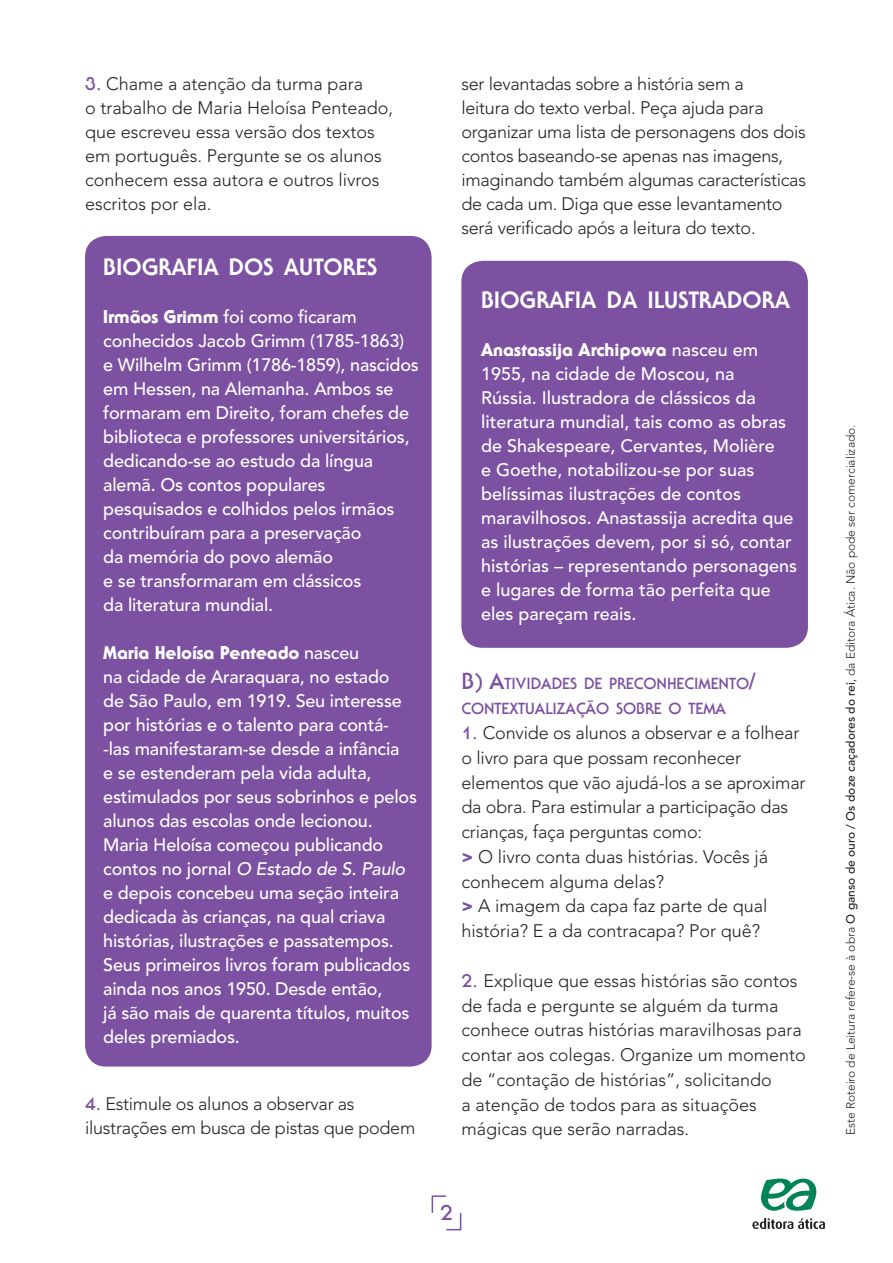
<style>
.page{position:relative;width:893px;height:1263px;background:#fff}
.page>*{position:absolute;margin:0;border:0;box-sizing:border-box;transform-origin:0 0}
.t1{font:800 23.1px "Serif Gothic";color:#fff}
.t2{font:700 21px "Serif Gothic";color:#7c51a1}
.t3{font:500 18px/24px "Avenir";letter-spacing:-.01em;color:#fff}
.t4{font:300 18px/24px "Avenir";color:#231f20}
.t5{font:700 15.75px/24.8px "Serif Gothic";color:#7c51a1}
.t6{font:300 12px "Avenir";color:#231f20}
.s1{font-family:"Serif Gothic";font-weight:700;color:#7c51a1}
.s2{font-family:"Serif Gothic";font-weight:800}
.s3{font-style:italic}
.s4{font-size:22.5px}
.s5{font-weight:900;color:#7c51a1}
.s6{font-weight:500}
</style>
<div class="page">
<svg style="left:431px;top:1195px;width:31px;height:36px"></svg>
<div style="left:85px;top:236px;width:347px;height:830px;background:#7c51a1;border-radius:21px"></div>
<div style="left:461px;top:261px;width:347px;height:387px;background:#7c51a1;border-radius:21px"></div>
<svg style="left:761px;top:1178px;width:56px;height:33px"></svg>
<svg style="left:752px;top:1218px;width:73px;height:11px"></svg>
<p class="t4" style="left:85px;top:72px;width:310px"><span class="s1">3.</span> Chame a atenção da turma para<br>o trabalho de Maria Heloísa Penteado, que escreveu essa versão dos textos em português. Pergunte se os alunos conhecem essa autora e outros livros escritos por ela.</p>
<p class="t4" style="left:461px;top:72px;width:346px">ser levantadas sobre a história sem a<br>leitura do texto verbal. Peça ajuda para organizar uma lista de personagens dos dois contos baseando-se apenas nas imagens, imaginando também algumas características de cada um. Diga que esse levantamento será verificado após a leitura do texto.</p>
<p class="t1" style="left:103px;top:253px;width:276px">BIOGRAFIA DOS AUTORES</p>
<p class="t3" style="left:103px;top:305px;width:317px"><span class="s2">Irmãos Grimm</span> foi como ficaram conhecidos Jacob Grimm (1785-1863)<br>e Wilhelm Grimm (1786-1859), nascidos em Hessen, na Alemanha. Ambos se formaram em Direito, foram chefes de biblioteca e professores universitários, dedicando-se ao estudo da língua alemã. Os contos populares pesquisados e colhidos pelos irmãos contribuíram para a preservação<br>da memória do povo alemão<br>e se transformaram em clássicos<br>da literatura mundial.</p>
<p class="t3" style="left:103px;top:641px;width:315px"><span class="s2">Maria Heloísa Penteado</span> nasceu<br>na cidade de Araraquara, no estado<br>de São Paulo, em 1919. Seu interesse por histórias e o talento para contá--las manifestaram-se desde a infância<br>e se estenderam pela vida adulta, estimulados por seus sobrinhos e pelos alunos das escolas onde lecionou.<br>Maria Heloísa começou publicando contos no jornal <span class="s3">O Estado de S. Paulo </span>e depois concebeu uma seção inteira dedicada às crianças, na qual criava histórias, ilustrações e passatempos.<br>Seus primeiros livros foram publicados ainda nos anos 1950. Desde então,<br>já são mais de quarenta títulos, muitos deles premiados.</p>
<p class="t4" style="left:85px;top:1091px;width:332px"><span class="s1">4.</span> Estimule os alunos a observar as ilustrações em busca de pistas que podem</p>
<p class="t1" style="left:481px;top:286px;width:310px">BIOGRAFIA DA ILUSTRADORA</p>
<p class="t3" style="left:481px;top:339px;width:318px"><span class="s2">Anastassija Archipowa</span> nasceu em 1955, na cidade de Moscou, na<br>Rússia. Ilustradora de clássicos da literatura mundial, tais como as obras de Shakespeare, Cervantes, Molière<br>e Goethe, notabilizou-se por suas belíssimas ilustrações de contos maravilhosos. Anastassija acredita que as ilustrações devem, por si só, contar histórias – representando personagens e lugares de forma tão perfeita que eles pareçam reais.</p>
<p class="t5" style="left:461px;top:672px;width:296px"><span class="s4">B) A</span>TIVIDADES DE PRECONHECIMENTO<span class="s4">/<br></span>CONTEXTUALIZAÇÃO SOBRE O TEMA</p>
<p class="t4" style="left:461px;top:720px;width:346px;line-height:24.8px"><span class="s1">1.</span> Convide os alunos a observar e a folhear o livro para que possam reconhecer elementos que vão ajudá-los a se aproximar da obra. Para estimular a participação das crianças, faça perguntas como:</p>
<p class="t4" style="left:461px;top:844px;width:308px;line-height:24.8px"><span class="s5">&gt;</span> O livro conta duas histórias. Vocês já conhecem alguma delas?</p>
<p class="t4" style="left:461px;top:894px;width:308px;line-height:24.8px"><span class="s5">&gt;</span> A imagem da capa faz parte de qual história? E a da contracapa? Por quê?</p>
<p class="t4" style="left:461px;top:968px;width:346px;line-height:24.8px"><span class="s1">2.</span> Explique que essas histórias são contos de fada e pergunte se alguém da turma conhece outras histórias maravilhosas para contar aos colegas. Organize um momento de “contação de histórias”, solicitando<br>a atenção de todos para as situações mágicas que serão narradas.</p>
<p class="t2" style="left:440px;top:1201px;width:14px">2</p>
<p class="t6" style="left:843px;top:1135px;width:712px;rotate:-90deg">Este Roteiro de Leitura refere-se à obra <span class="s6">O ganso de ouro / Os doze caçadores do rei</span>, da Editora Ática. Não pode ser comercializado.</p>
</div>
